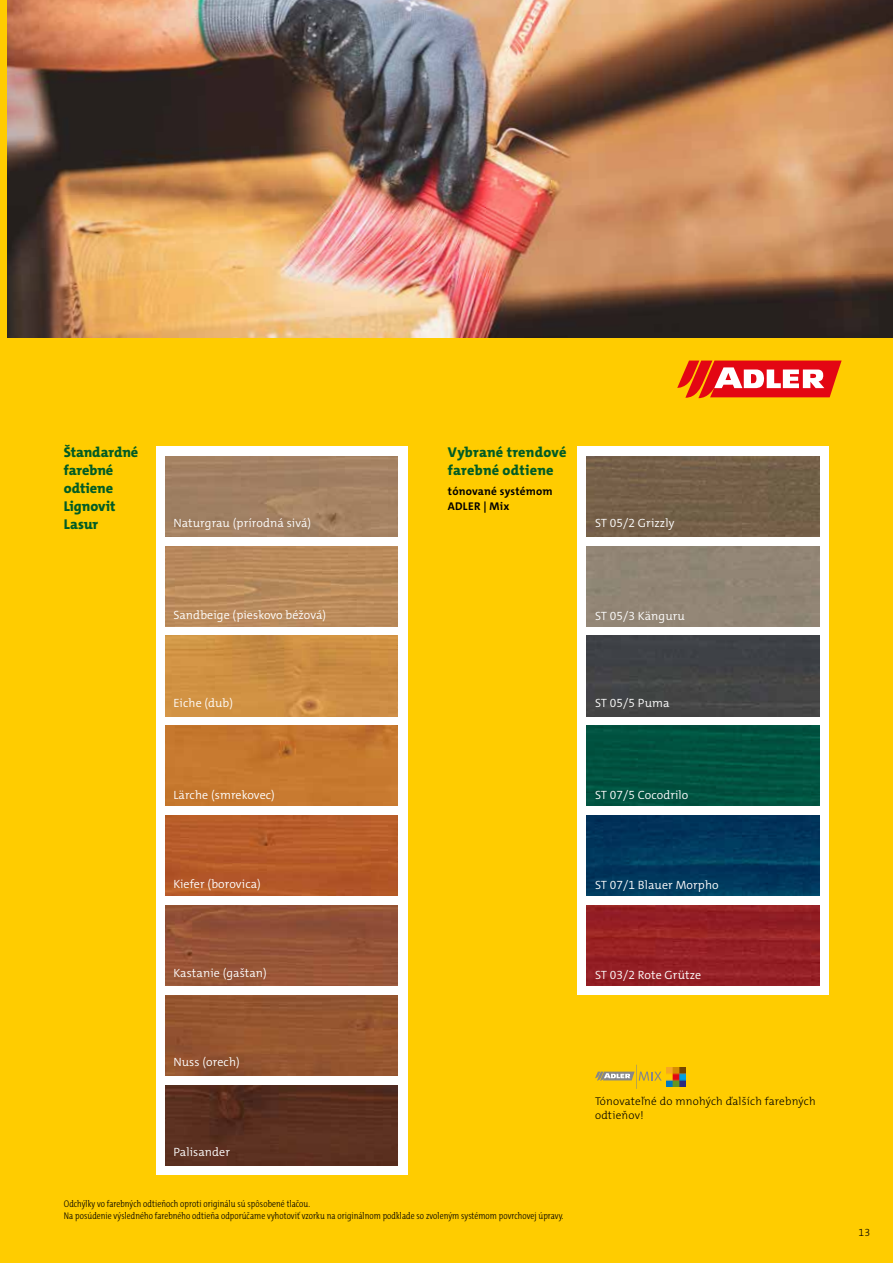
<style>
.page{position:relative;width:893px;height:1263px;background:#fff}
.page>*{position:absolute;margin:0;border:0;box-sizing:border-box;transform-origin:0 0}
.t1{font:800 14.25px/18px "The Mix C4 s";letter-spacing:.005em;color:#005c25}
.t2{font:300 12px "The Mix C4 s";letter-spacing:.01em;color:#fff}
.t3{font:300 11.25px/13.5px "The Mix C4 s";letter-spacing:.02em;color:#000}
.t4{font:700 11.25px/15px "The Mix C4 s";letter-spacing:.02em;color:#000}
.t5{font:300 10.5px "The Mix C4 s";color:#000}
.t6{font:300 9.75px/12px "The Mix Cd";letter-spacing:.01em;color:#000}
</style>
<div class="page">
<div style="left:0;top:0;width:8px;height:338px;background:#fc0"></div>
<img style="left:8px;top:0;width:885px;height:338px">
<div style="left:0;top:338px;width:893px;height:925px;background:#fc0"></div>
<svg style="left:677px;top:361px;width:165px;height:37px"></svg>
<img style="left:666px;top:1067px;width:19px;height:19px">
<svg style="left:595px;top:1064px;width:67px;height:25px"></svg>
<div style="left:577px;top:446px;width:252px;height:549px;background:#fff"></div>
<div style="left:156px;top:446px;width:251px;height:729px;background:#fff"></div>
<img style="left:587px;top:456px;width:233px;height:80px">
<div style="left:587px;top:546px;width:233px;height:80px;background:#928575"></div>
<div style="left:587px;top:636px;width:233px;height:80px;background:#424346"></div>
<img style="left:587px;top:726px;width:233px;height:80px">
<img style="left:587px;top:815px;width:233px;height:81px">
<img style="left:165px;top:456px;width:233px;height:80px">
<img style="left:165px;top:546px;width:233px;height:80px">
<img style="left:165px;top:636px;width:233px;height:80px">
<div style="left:165px;top:726px;width:233px;height:80px;background:#c6782e"></div>
<img style="left:165px;top:815px;width:233px;height:81px">
<img style="left:165px;top:905px;width:233px;height:81px">
<img style="left:165px;top:995px;width:233px;height:80px">
<img style="left:165px;top:1085px;width:233px;height:80px">
<img style="left:587px;top:905px;width:233px;height:81px">
<p class="t1" style="left:64px;top:443px;width:76px">Štandardné farebné odtiene<br>Lignovit<br>Lasur</p>
<p class="t2" style="left:173px;top:515px;width:139px">Naturgrau (prírodná sivá)</p>
<p class="t1" style="left:448px;top:443px;width:120px">Vybrané trendové farebné odtiene</p>
<p class="t4" style="left:448px;top:484px;width:106px">tónované systémom<br>ADLER | Mix</p>
<p class="t2" style="left:595px;top:515px;width:81px">ST 05/2 Grizzly</p>
<p class="t2" style="left:173px;top:607px;width:154px">Sandbeige (pieskovo béžová)</p>
<p class="t2" style="left:173px;top:696px;width:61px">Eiche (dub)</p>
<p class="t2" style="left:173px;top:787px;width:103px">Lärche (smrekovec)</p>
<p class="t2" style="left:173px;top:876px;width:89px">Kiefer (borovica)</p>
<p class="t2" style="left:173px;top:965px;width:95px">Kastanie (gaštan)</p>
<p class="t2" style="left:173px;top:1054px;width:68px">Nuss (orech)</p>
<p class="t2" style="left:173px;top:1144px;width:58px">Palisander</p>
<p class="t6" style="left:64px;top:1197px;width:501px">Odchýlky vo farebných odtieňoch oproti originálu sú spôsobené tlačou.<br>Na posúdenie výsledného farebného odtieňa odporúčame vyhotoviť vzorku na originálnom podklade so zvoleným systémom povrchovej úpravy.</p>
<p class="t2" style="left:595px;top:608px;width:91px">ST 05/3 Känguru</p>
<p class="t2" style="left:595px;top:696px;width:76px">ST 05/5 Puma</p>
<p class="t2" style="left:595px;top:787px;width:95px">ST 07/5 Cocodrilo</p>
<p class="t2" style="left:595px;top:877px;width:125px">ST 07/1 Blauer Morpho</p>
<p class="t2" style="left:595px;top:967px;width:108px">ST 03/2 Rote Grütze</p>
<p class="t3" style="left:595px;top:1095px;width:222px">Tónovateľné do mnohých ďalších farebných odtieňov!</p>
<p class="t5" style="left:859px;top:1226px;width:13px">13</p>
</div>
